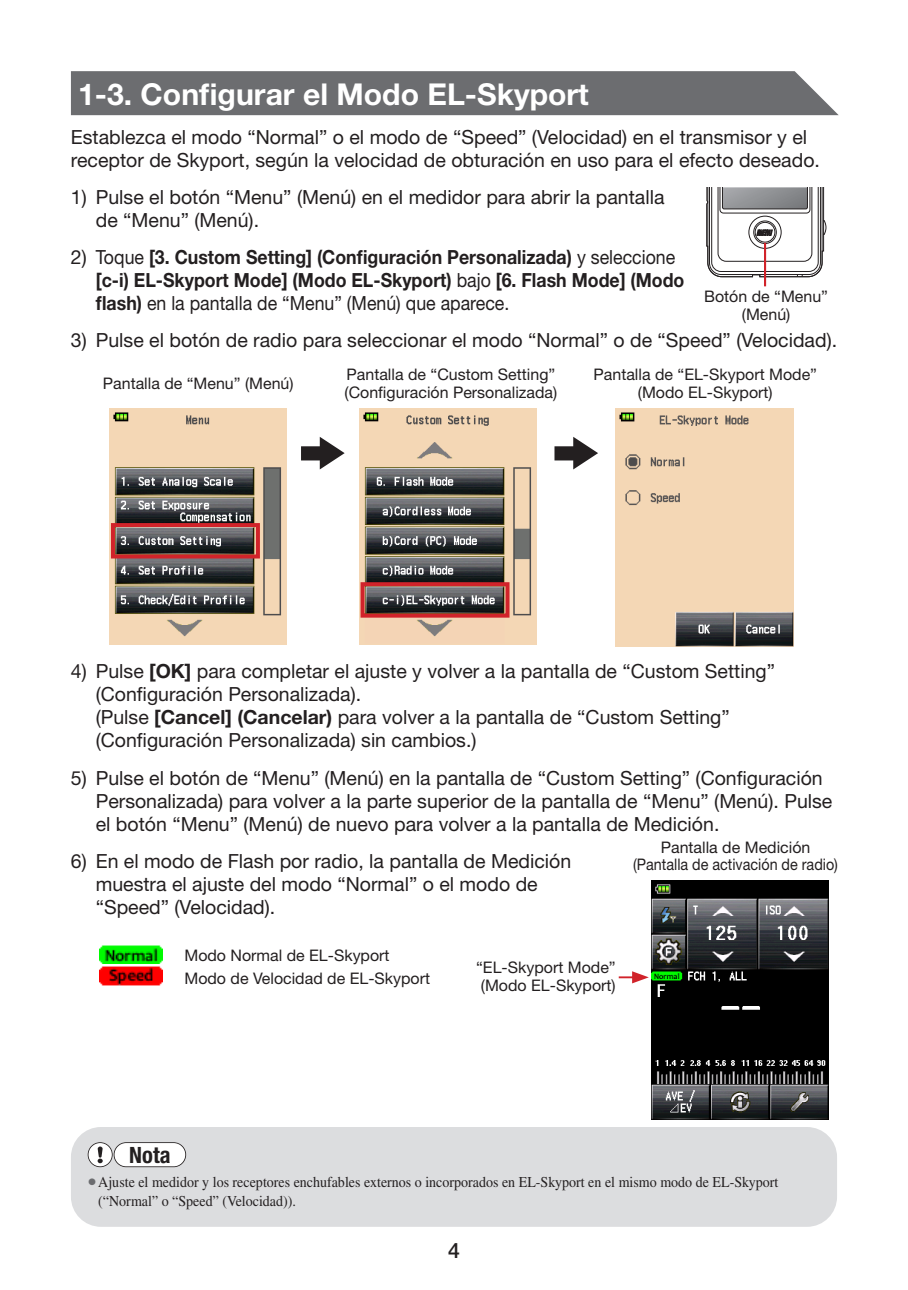
<style>
.page{position:relative;width:908px;height:1290px;background:#fff}
.page>*{position:absolute;margin:0;border:0;box-sizing:border-box;transform-origin:0 0}
.B_Head{font:700 30px "Helvetica Neue LT Std";color:#fff}
.t1{font:700 condensed 22.5px "Helvetica Neue LT Std";color:#231f20}
.t2{font:500 21.25px "Helvetica Neue LT Std";color:#231f20}
._00_body{font:19.5px/23px "Helvetica Neue LT Std";color:#231f20}
._00_body-2{font:700 19.5px/23px "Helvetica Neue LT Std";color:#231f20;scale:.91 1}
._01_Caps_10Q{font:16px/17.8px "Helvetica Neue LT Std";color:#231f20}
._00_body-3{font:16px "Helvetica Neue LT Std";color:#231f20}
._01_Caps_10Q-2{font:16px "Helvetica Neue LT Std";color:#231f20;scale:.9 1}
.Note00{font:15px/18.5px "Times LT Std";color:#231f20;scale:.93 1}
.s1{font-weight:400}
.s2{font-weight:700}
.s3{font-size:24.75px;color:#6c6d70}
</style>
<div class="page">
<div style="left:71px;top:71px;width:767px;height:44px;background:#6c6d70"></div>
<img style="left:109px;top:408px;width:178px;height:236px">
<img style="left:359px;top:408px;width:177px;height:236px">
<img style="left:615px;top:408px;width:177px;height:238px">
<div style="left:360px;top:582px;width:149px;height:36px;border:4px solid #d1232a"></div>
<div style="left:111px;top:523px;width:149px;height:35px;border:4px solid #d1232a"></div>
<svg style="left:301px;top:437px;width:43px;height:32px"></svg>
<svg style="left:554px;top:437px;width:44px;height:32px"></svg>
<img style="left:99px;top:945px;width:63px;height:18px">
<img style="left:99px;top:966px;width:63px;height:20px">
<div style="left:71px;top:1127px;width:765px;height:100px;background:#dcdddf;border-radius:30px"></div>
<svg style="left:88px;top:1142px;width:98px;height:25px;background:#e3e3e4"></svg>
<svg style="left:706px;top:187px;width:121px;height:90px"></svg>
<hr style="left:763px;top:243px;width:2px;height:43px;background:#d1232a">
<svg style="left:618px;top:971px;width:30px;height:12px"></svg>
<img style="left:651px;top:881px;width:177px;height:238px">
<p class="B_Head" style="left:78px;top:75px;width:512px">1-3. Configurar el Modo EL-Skyport</p>
<p class="_00_body" style="left:71px;top:125px;width:750px">Establezca el modo “Normal” o el modo de “Speed” (Velocidad) en el transmisor y el receptor de Skyport, según la velocidad de obturación en uso para el efecto deseado.</p>
<p class="_00_body" style="left:96px;top:185px;width:570px;text-indent:-25px">1) Pulse el botón “Menu” (Menú) en el medidor para abrir la pantalla de “Menu” (Menú).</p>
<p class="_00_body-2" style="left:96px;top:245px;width:648px;text-indent:-25px"><span class="s1">2) Toque</span> [3. Custom Setting] (Configuración Personalizada) <span class="s1">y seleccione </span>[c-i) EL-Skyport Mode] (Modo EL-Skyport) <span class="s1">bajo</span> [6. Flash Mode] (Modo flash) <span class="s1">en la pantalla de “Menu” (Menú) que aparece.</span></p>
<p class="_00_body" style="left:71px;top:329px;width:767px">3) Pulse el botón de radio para seleccionar el modo “Normal” o de “Speed” (Velocidad).</p>
<p class="_01_Caps_10Q" style="left:103px;top:374px;width:192px">Pantalla de “Menu” (Menú)</p>
<p class="_01_Caps_10Q" style="left:344px;top:366px;width:214px">Pantalla de “Custom Setting” (Configuración Personalizada)</p>
<p class="_01_Caps_10Q" style="left:593px;top:366px;width:225px;text-align:center">Pantalla de “EL-Skyport Mode” (Modo EL-Skyport)</p>
<p class="_01_Caps_10Q" style="left:703px;top:287px;width:125px;text-align:center">Botón de “Menu” (Menú)</p>
<p class="_00_body" style="left:96px;top:659px;width:680px;text-indent:-25px">4) Pulse <span class="s2">[OK]</span> para completar el ajuste y volver a la pantalla de “Custom Setting” (Configuración Personalizada).<br>(Pulse <span class="s2">[Cancel] (Cancelar)</span> para volver a la pantalla de “Custom Setting” (Configuración Personalizada) sin cambios.)</p>
<p class="_00_body" style="left:96px;top:766px;width:737px;text-indent:-25px">5) Pulse el botón de “Menu” (Menú) en la pantalla de “Custom Setting” (Configuración<br>Personalizada) para volver a la parte superior de la pantalla de “Menu” (Menú). Pulse el botón “Menu” (Menú) de nuevo para volver a la pantalla de Medición.</p>
<p class="_00_body" style="left:96px;top:849px;width:477px;text-indent:-25px">6) En el modo de Flash por radio, la pantalla de Medición muestra el ajuste del modo “Normal” o el modo de “Speed” (Velocidad).</p>
<p class="_00_body-3" style="left:184px;top:945px;width:206px">Modo Normal de EL-Skyport</p>
<p class="_00_body-3" style="left:184px;top:968px;width:247px">Modo de Velocidad de EL-Skyport</p>
<p class="_01_Caps_10Q" style="left:660px;top:838px;width:151px">Pantalla de Medición</p>
<p class="_01_Caps_10Q-2" style="left:633px;top:855px;width:229px">(Pantalla de activación de radio)</p>
<p class="_01_Caps_10Q" style="left:476px;top:958px;width:141px">“EL-Skyport Mode” (Modo EL-Skyport)</p>
<p class="t1" style="left:129px;top:1141px;width:43px">Nota</p>
<p class="Note00" style="left:98px;top:1173px;width:732px;text-indent:-11px"><span class="s3">•</span>Ajuste el medidor y los receptores enchufables externos o incorporados en EL-Skyport en el mismo modo de EL-Skyport (“Normal” o “Speed” (Velocidad)).</p>
<p class="t2" style="left:448px;top:1238px;width:13px">4</p>
</div>
